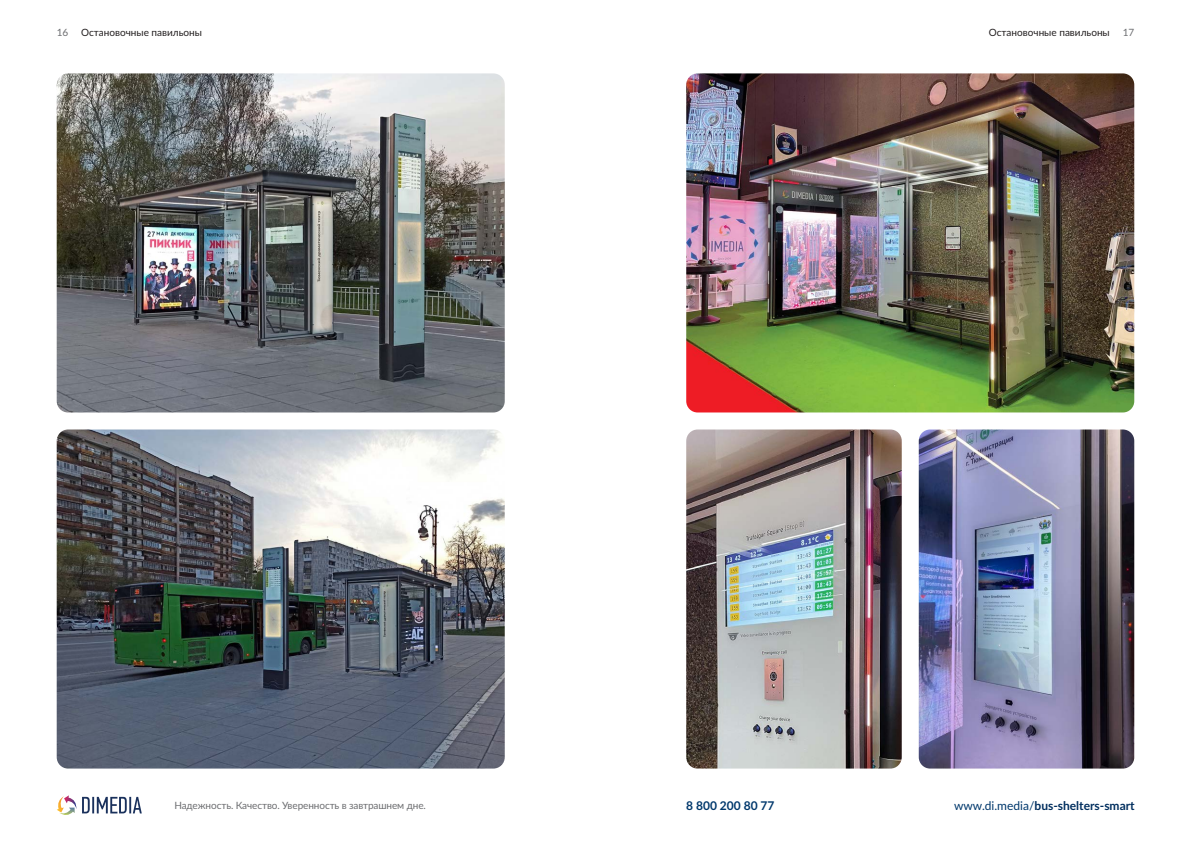
<style>
.page{position:relative;width:1191px;height:842px;background:#fff}
.page>*{position:absolute;margin:0;border:0;box-sizing:border-box;transform-origin:0 0}
.t1{font:700 12px "Lato";color:#002e5e}
.t2{font:700 12px "Lato";color:#00386c}
.t3{font:10px "Lato";letter-spacing:-.01em;color:#6d6e71}
.t4{font:10px "Lato";color:#231f20}
.s1{font-weight:400;color:#00386c}
</style>
<div class="page">
<img style="left:57px;top:429px;width:448px;height:339px">
<img style="left:57px;top:73px;width:448px;height:339px">
<img style="left:686px;top:73px;width:448px;height:339px">
<img style="left:686px;top:429px;width:215px;height:339px">
<img style="left:918px;top:429px;width:216px;height:339px">
<svg style="left:57px;top:795px;width:85px;height:20px"></svg>
<p class="t3" style="left:57px;top:26px;width:13px">16</p>
<p class="t4" style="left:81px;top:26px;width:122px">Остановочные павильоны</p>
<p class="t4" style="left:989px;top:26px;width:122px">Остановочные павильоны</p>
<p class="t3" style="left:1122px;top:26px;width:13px">17</p>
<p class="t3" style="left:174px;top:798px;width:253px">Надежность. Качество. Уверенность в завтрашнем дне.</p>
<p class="t2" style="left:686px;top:797px;width:90px">8 800 200 80 77</p>
<p class="t1" style="left:954px;top:797px;width:182px"><span class="s1">www.di.media/</span>bus-shelters-smart</p>
</div>
